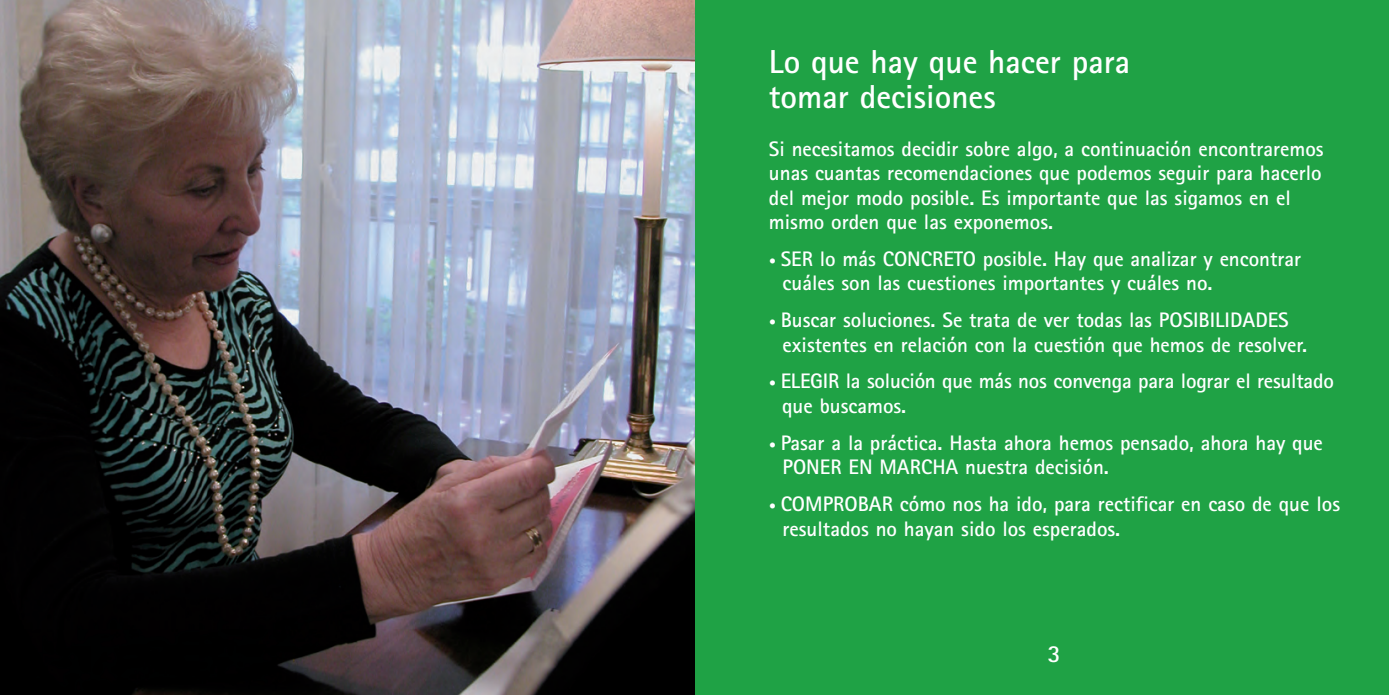
<style>
.page{position:relative;width:1389px;height:695px;background:#fff}
.page>*{position:absolute;margin:0;border:0;box-sizing:border-box;transform-origin:0 0}
.t1{font:700 33.25px/35px "Rotis Sans Serif";color:#fff}
.t2{font:700 24.5px "Rotis Sans Serif";color:#fff}
.t3{font:700 21px/24.5px "Rotis Sans Serif";color:#fff}
.s1{font-size:14px}
</style>
<div class="page">
<div style="left:682px;top:0;width:707px;height:694px;background:#1fa245"></div>
<img style="left:0;top:0;width:694px;height:694px">
<h1 class="t1" style="left:769px;top:47px;width:363px">Lo que hay que hacer para tomar decisiones</h1>
<p class="t3" style="left:769px;top:138px;width:556px">Si necesitamos decidir sobre algo, a continuación encontraremos unas cuantas recomendaciones que podemos seguir para hacerlo del mejor modo posible. Es importante que las sigamos en el mismo orden que las exponemos.</p>
<p class="t3" style="left:783px;top:248px;width:520px;text-indent:-14px"><span class="s1">•</span> SER lo más CONCRETO posible. Hay que analizar y encontrar cuáles son las cuestiones importantes y cuáles no.</p>
<p class="t3" style="left:783px;top:310px;width:526px;text-indent:-14px"><span class="s1">•</span> Buscar soluciones. Se trata de ver todas las POSIBILIDADES existentes en relación con la cuestión que hemos de resolver.</p>
<p class="t3" style="left:782px;top:371px;width:553px;text-indent:-13px"><span class="s1">•</span> ELEGIR la solución que más nos convenga para lograr el resultado que buscamos.</p>
<p class="t3" style="left:783px;top:432px;width:542px;text-indent:-14px"><span class="s1">•</span> Pasar a la práctica. Hasta ahora hemos pensado, ahora hay que<br>PONER EN MARCHA nuestra decisión.</p>
<p class="t3" style="left:783px;top:493px;width:559px;text-indent:-14px"><span class="s1">•</span> COMPROBAR cómo nos ha ido, para rectificar en caso de que los resultados no hayan sido los esperados.</p>
<p class="t2" style="left:1048px;top:645px;width:15px">3</p>
</div>
